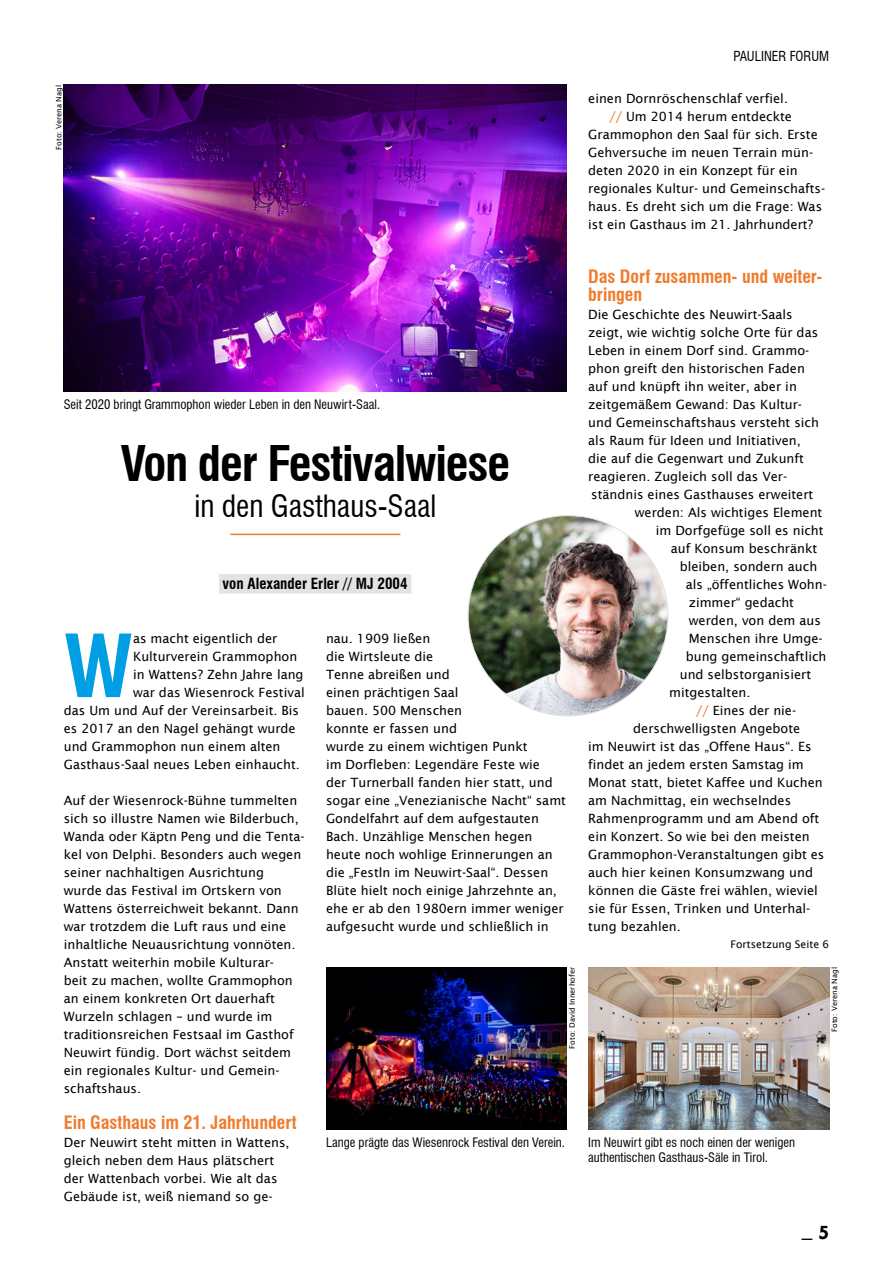
<style>
.page{position:relative;width:893px;height:1263px;background:#fff}
.page>*{position:absolute;margin:0;border:0;box-sizing:border-box;transform-origin:0 0}
.t1{font:700 condensed 84.6px "Swiss 721 BT";color:#009ee3}
.t2{font:700 condensed 48px "Swiss 721 BT";letter-spacing:-.025em;color:#000}
.t3{font:condensed 30px "Swiss 721 BT";color:#000}
.t4{font:700 21px "Tw Cen";color:#000}
.t5{font:700 condensed 18px/18px "Swiss 721 BT";color:#ef7c2c}
.t6{font:700 condensed 15px "Swiss 721 BT";color:#000}
.t7{font:condensed 13.5px "Swiss 721 BT";color:#000}
.t8{font:12.75px/18px "Lucida Sans";color:#000}
.t9{font:condensed 12.75px/15px "Swiss 721 BT";color:#000}
.t10{font:10.5px "Lucida Sans";color:#000}
.t11{font:7.5px "Lucida Sans";color:#000}
.s1{color:#ee7c2c}
</style>
<div class="page">
<img style="left:64px;top:85px;width:503px;height:306px">
<hr style="left:230px;top:534px;width:170px;height:1px;background:#ef7c2c">
<div style="left:219px;top:574px;width:192px;height:20px;background:#e3e3e3"></div>
<img style="left:326px;top:967px;width:241px;height:162px">
<img style="left:588px;top:967px;width:241px;height:162px">
<img style="left:468px;top:516px;width:200px;height:200px;border-radius:99px">
<p class="t11" style="left:55px;top:150px;width:66px;rotate:-90deg">Foto: Verena Nagl</p>
<p class="t9" style="left:64px;top:397px;width:318px">Seit 2020 bringt Grammophon wieder Leben in den Neuwirt-Saal.</p>
<h2 class="t2" style="left:120px;top:435px;width:391px">Von der Festivalwiese</h2>
<h3 class="t3" style="left:194px;top:488px;width:243px">in den Gasthaus-Saal</h3>
<p class="t6" style="left:223px;top:575px;width:186px">von Alexander Erler // MJ 2004</p>
<h1 class="t1" style="left:64px;top:616px;width:71px">W</h1>
<p class="t8" style="left:133px;top:629px;width:146px">as macht eigentlich der</p>
<p class="t8" style="left:133px;top:647px;width:166px">Kulturverein Grammophon</p>
<p class="t8" style="left:133px;top:665px;width:172px">in Wattens? Zehn Jahre lang</p>
<p class="t8" style="left:133px;top:683px;width:173px">war das Wiesenrock Festival</p>
<p class="t8" style="left:64px;top:701px;width:237px">das Um und Auf der Vereinsarbeit. Bis</p>
<p class="t8" style="left:64px;top:719px;width:233px">es 2017 an den Nagel gehängt wurde</p>
<p class="t8" style="left:64px;top:737px;width:218px">und Grammophon nun einem alten</p>
<p class="t8" style="left:64px;top:755px;width:238px">Gasthaus-Saal neues Leben einhaucht.</p>
<p class="t8" style="left:64px;top:791px;width:242px">Auf der Wiesenrock-Bühne tummelten sich so illustre Namen wie Bilderbuch, Wanda oder Käptn Peng und die Tenta&shy;kel von Delphi. Besonders auch wegen seiner nachhaltigen Ausrichtung wurde das Festival im Ortskern von Wattens österreichweit bekannt. Dann war trotzdem die Luft raus und eine inhaltliche Neuausrichtung vonnöten.<br>Anstatt weiterhin mobile Kulturar-<br>beit zu machen, wollte Grammophon an einem konkreten Ort dauerhaft Wurzeln schlagen – und wurde im traditionsreichen Festsaal im Gasthof Neuwirt fündig. Dort wächst seitdem ein regionales Kultur- und Gemein&shy;schaftshaus.</p>
<h3 class="t5" style="left:64px;top:1114px;width:234px">Ein Gasthaus im 21. Jahrhundert</h3>
<p class="t8" style="left:64px;top:1133px;width:227px">Der Neuwirt steht mitten in Wattens, gleich neben dem Haus plätschert der Wattenbach vorbei. Wie alt das Gebäude ist, weiß niemand so ge-</p>
<p class="t8" style="left:326px;top:629px;width:242px">nau. 1909 ließen<br>die Wirtsleute die<br>Tenne abreißen und<br>einen prächtigen Saal<br>bauen. 500 Menschen<br>konnte er fassen und<br>wurde zu einem wichtigen Punkt<br>im Dorfleben: Legendäre Feste wie<br>der Turnerball fanden hier statt, und sogar eine „Venezianische Nacht“ samt<br>Gondelfahrt auf dem aufgestauten<br>Bach. Unzählige Menschen hegen heute noch wohlige Erinnerungen an die „Festln im Neuwirt-Saal“. Dessen<br>Blüte hielt noch einige Jahrzehnte an, ehe er ab den 1980ern immer weniger aufgesucht wurde und schließlich in</p>
<p class="t11" style="left:568px;top:1049px;width:83px;rotate:-90deg">Foto: David Innerhofer</p>
<p class="t9" style="left:326px;top:1135px;width:241px">Lange prägte das Wiesenrock Festival den Verein.</p>
<p class="t7" style="left:733px;top:48px;width:97px">PAULINER FORUM</p>
<p class="t8" style="left:588px;top:90px;width:201px">einen Dornröschenschlaf verfiel.</p>
<p class="t8" style="left:609px;top:108px;width:184px"><span class="s1">//</span> Um 2014 herum entdeckte</p>
<p class="t8" style="left:588px;top:126px;width:231px">Grammophon den Saal für sich. Erste</p>
<p class="t8" style="left:588px;top:144px;width:226px">Gehversuche im neuen Terrain mün-</p>
<p class="t8" style="left:588px;top:162px;width:211px">deten 2020 in ein Konzept für ein</p>
<p class="t8" style="left:588px;top:180px;width:238px">regionales Kultur- und Gemeinschafts-</p>
<p class="t8" style="left:588px;top:198px;width:235px">haus. Es dreht sich um die Frage: Was</p>
<p class="t8" style="left:588px;top:216px;width:226px">ist ein Gasthaus im 21. Jahrhundert?</p>
<h3 class="t5" style="left:588px;top:268px;width:236px">Das Dorf zusammen- und weiter&shy;bringen</h3>
<p class="t8" style="left:588px;top:305px;width:206px">Die Geschichte des Neuwirt-Saals</p>
<p class="t8" style="left:588px;top:323px;width:231px">zeigt, wie wichtig solche Orte für das</p>
<p class="t8" style="left:588px;top:341px;width:223px">Leben in einem Dorf sind. Grammo-</p>
<p class="t8" style="left:588px;top:359px;width:218px">phon greift den historischen Faden</p>
<p class="t8" style="left:588px;top:377px;width:210px">auf und knüpft ihn weiter, aber in</p>
<p class="t8" style="left:588px;top:395px;width:215px">zeitgemäßem Gewand: Das Kultur-</p>
<p class="t8" style="left:588px;top:413px;width:232px">und Gemeinschaftshaus versteht sich</p>
<p class="t8" style="left:588px;top:431px;width:214px">als Raum für Ideen und Initiativen,</p>
<p class="t8" style="left:588px;top:449px;width:217px">die auf die Gegenwart und Zukunft</p>
<p class="t8" style="left:588px;top:467px;width:201px">reagieren. Zugleich soll das Ver-</p>
<p class="t8" style="left:591px;top:485px;width:224px">ständnis eines Gasthauses erweitert</p>
<p class="t8" style="left:635px;top:504px;width:189px">werden: Als wichtiges Element</p>
<p class="t8" style="left:656px;top:522px;width:169px">im Dorfgefüge soll es nicht</p>
<p class="t8" style="left:671px;top:540px;width:148px">auf Konsum beschränkt</p>
<p class="t8" style="left:680px;top:558px;width:139px">bleiben, sondern auch</p>
<p class="t8" style="left:686px;top:576px;width:143px">als „öffentliches Wohn-</p>
<p class="t8" style="left:689px;top:594px;width:107px">zimmer“ gedacht</p>
<p class="t8" style="left:689px;top:612px;width:134px">werden, von dem aus</p>
<p class="t8" style="left:689px;top:630px;width:135px">Menschen ihre Umge-</p>
<p class="t8" style="left:686px;top:648px;width:142px">bung gemeinschaftlich</p>
<p class="t8" style="left:680px;top:666px;width:133px">und selbstorganisiert</p>
<p class="t8" style="left:669px;top:684px;width:83px">mitgestalten.</p>
<p class="t8" style="left:696px;top:702px;width:102px"><span class="s1">//</span> Eines der nie-</p>
<p class="t8" style="left:633px;top:720px;width:169px">derschwelligsten Angebote</p>
<p class="t8" style="left:588px;top:738px;width:225px">im Neuwirt ist das „Offene Haus“. Es</p>
<p class="t8" style="left:588px;top:756px;width:217px">findet an jedem ersten Samstag im</p>
<p class="t8" style="left:588px;top:774px;width:236px">Monat statt, bietet Kaffee und Kuchen</p>
<p class="t8" style="left:588px;top:792px;width:205px">am Nachmittag, ein wechselndes</p>
<p class="t8" style="left:588px;top:810px;width:233px">Rahmenprogramm und am Abend oft</p>
<p class="t8" style="left:588px;top:828px;width:223px">ein Konzert. So wie bei den meisten</p>
<p class="t8" style="left:588px;top:846px;width:238px">Grammophon-Veranstaltungen gibt es</p>
<p class="t8" style="left:588px;top:864px;width:226px">auch hier keinen Konsumzwang und</p>
<p class="t8" style="left:588px;top:882px;width:231px">können die Gäste frei wählen, wieviel</p>
<p class="t8" style="left:588px;top:900px;width:224px">sie für Essen, Trinken und Unterhal-</p>
<p class="t8" style="left:588px;top:918px;width:94px">tung bezahlen.</p>
<p class="t10" style="left:731px;top:938px;width:100px">Fortsetzung Seite 6</p>
<p class="t11" style="left:830px;top:1032px;width:66px;rotate:-90deg">Foto: Verena Nagl</p>
<p class="t9" style="left:588px;top:1135px;width:208px">Im Neuwirt gibt es noch einen der wenigen authentischen Gasthaus-Säle in Tirol.</p>
<h3 class="t4" style="left:802px;top:1219px;width:29px">_ 5</h3>
</div>
